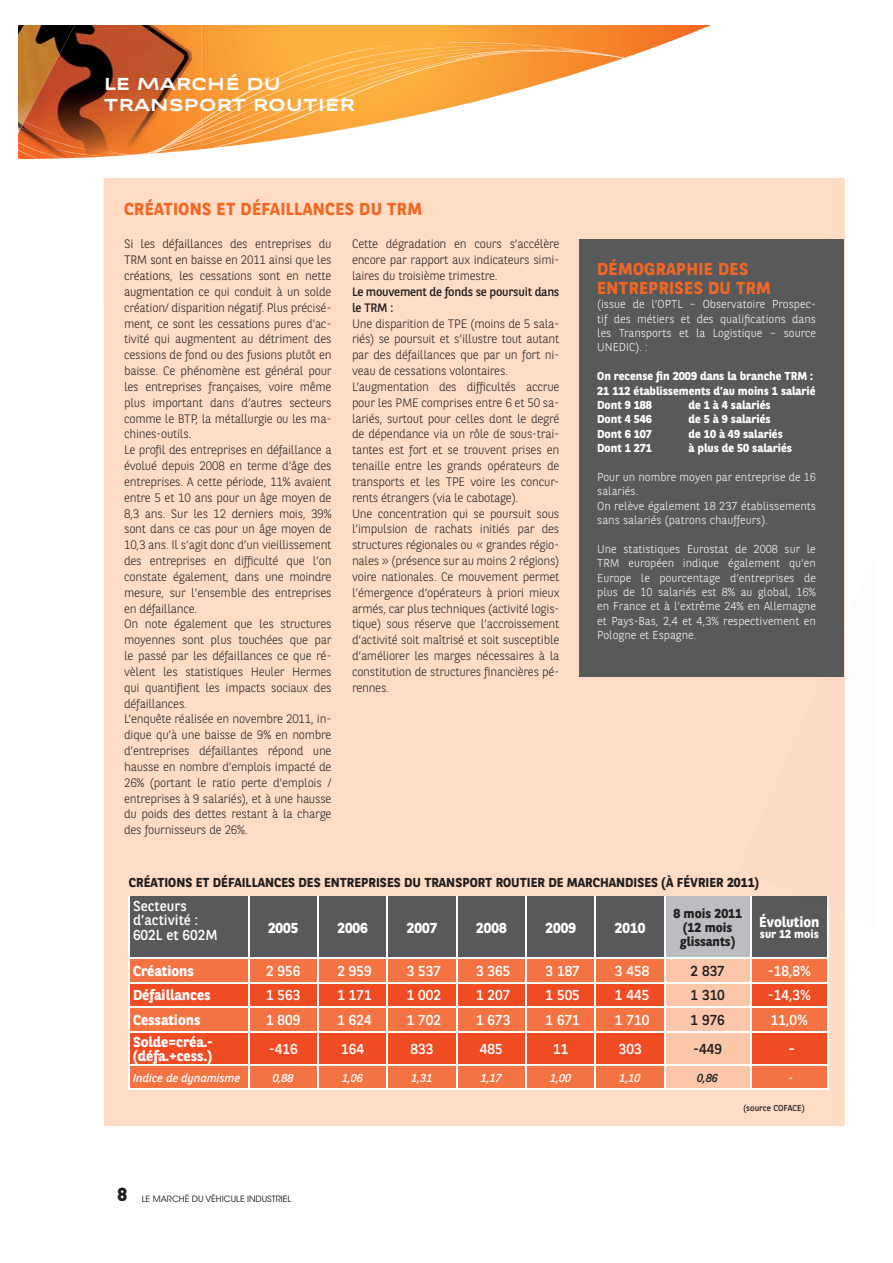
<style>
.page{position:relative;width:893px;height:1263px;background:#fff}
.page>*{position:absolute;margin:0;border:0;box-sizing:border-box;transform-origin:0 0}
.t1{font:700 17.25px/18.8px "BNPP Sans";letter-spacing:.02em;color:#f26722}
.t2{font:700 17.25px/20.7px "BNPP Title Sans";color:#fff}
.t3{font:17.25px "BNPP Sans";color:#fff}
.t4{font:14.4px/14.4px "BNPP Sans";color:#fff}
.t5{font:700 14.4px/14.4px "BNPP Sans";color:#fff}
.t6{font:14.4px "BNPP Sans";color:#231f20}
.t7{font:700 12.9px/14.4px "BNPP Sans";color:#231f20;text-align:center}
.t8{font:300 12.3px/15.9px "BNPP Sans";letter-spacing:-.02em;color:#231f20;text-align:justify}
.t9{font:12.3px/15.9px "BNPP Sans";letter-spacing:-.02em;color:#231f20}
.t10{font:300 11.55px/14.4px "BNPP Sans";color:#fff;text-align:justify}
.t11{font:700 11.55px/14.4px "BNPP Sans";color:#fff}
.t12{font:italic 11.55px "BNPP Sans";color:#fff}
.t13{font:italic 11.55px "BNPP Sans";color:#231f20}
.t14{font:8.7px "ITC Avant Garde Std";color:#231f20}
.t15{font:8.7px "BNPP Sans";color:#231f20}
.s1{color:#21140e}
.s2{font-family:"DIN";font-weight:900;font-size:18.75px}
</style>
<div class="page">
<div style="left:104px;top:178px;width:740px;height:948px;background:#fedcc6"></div>
<hr style="left:128px;top:1089px;width:700px;height:1px;background:#fff">
<hr style="left:128px;top:896px;width:2px;height:62px;background:#fff">
<hr style="left:128px;top:958px;width:2px;height:25px;background:#fff">
<hr style="left:128px;top:983px;width:2px;height:24px;background:#fff">
<hr style="left:128px;top:1007px;width:2px;height:25px;background:#fff">
<hr style="left:128px;top:1032px;width:2px;height:33px;background:#fff">
<hr style="left:128px;top:1065px;width:2px;height:24px;background:#fff">
<img style="left:18px;top:159px;width:86px;height:144px">
<svg style="left:202px;top:26px;width:507px;height:124px"></svg>
<img style="left:18px;top:26px;width:184px;height:133px">
<img style="left:171px;top:121px;width:31px;height:2px">
<img style="left:165px;top:123px;width:37px;height:4px">
<img style="left:158px;top:127px;width:44px;height:1px">
<img style="left:18px;top:158px;width:20px;height:1px">
<img style="left:18px;top:156px;width:47px;height:2px">
<img style="left:18px;top:134px;width:118px;height:22px">
<img style="left:193px;top:147px;width:9px;height:8px">
<img style="left:133px;top:147px;width:60px;height:8px">
<img style="left:21px;top:128px;width:181px;height:19px">
<img style="left:24px;top:122px;width:109px;height:33px">
<svg style="left:202px;top:42px;width:423px;height:106px"></svg>
<img style="left:844px;top:552px;width:1px;height:378px">
<svg style="left:130px;top:896px;width:698px;height:193px;background:#c7765d"></svg>
<div style="left:579px;top:239px;width:264px;height:438px;background:#58595b"></div>
<h1 class="t2" style="left:104px;top:74px;width:253px">LE MARCHÉ DU<br>TRANSPORT ROUTIER</h1>
<h1 class="t1" style="left:124px;top:200px;width:299px">CRÉATIONS ET DÉFAILLANCES DU TRM</h1>
<p class="t8" style="left:124px;top:237px;width:209px"><span class="s1">Si les défaillan</span>ces des entreprises du <span class="s1">TRM sont en ba</span>isse en 2011 ainsi que les <span class="s1">créations, les c</span>essations sont en nette <span class="s1">augmentation c</span>e qui conduit à un solde cr at on</p>
<p class="t8" style="left:352px;top:237px;width:209px">Cette dégradation en cours s’accélère encore par rapport aux indicateurs simi&shy;laires du troisième trimestre.</p>
<p class="t9" style="left:352px;top:284px;width:209px">Le mouvement de fonds se poursuit dans le TRM :</p>
<p class="t8" style="left:352px;top:316px;width:209px;text-align:left">Une disparition de TPE (moins de 5 sala&shy;riés) se poursuit et s’illustre tout autant par des défaillances que par un fort ni&shy;veau de cessations volontaires.<br>L’augmentation des difficultés accrue pour les PME comprises entre 6 et 50 sa&shy;lariés, surtout pour celles dont le degré de dépendance via un rôle de sous-trai&shy;tantes est fort et se trouvent prises en tenaille entre les grands opérateurs de transports et les TPE voire les concur&shy;rents étrangers (via le cabotage).<br>Une concentration qui se poursuit sous l’impulsion de rachats initiés par des structures régionales ou « grandes régio&shy;nales » (présence sur au moins 2 régions) voire nationales. Ce mouvement permet l’émergence d’opérateurs à priori mieux armés, car plus techniques (activité logis&shy;tique) sous réserve que l’accroissement d’activité soit maîtrisé et soit susceptible d’améliorer les marges nécessaires à la constitution de structures financières pé&shy;rennes.</p>
<p class="t8" style="left:124px;top:300px;width:209px;text-align:left;text-indent:10px"><span class="s1">é i / di</span>sparition négatif. Plus précisé&shy;ment, ce sont les cessations pures d’ac&shy;tivité qui augmentent au détriment des cessions de fond ou des fusions plutôt en baisse. Ce phénomène est général pour les entreprises françaises, voire même plus important dans d’autres secteurs comme le BTP, la métallurgie ou les ma&shy;chines-outils.<br>Le profil des entreprises en défaillance a évolué depuis 2008 en terme d’âge des entreprises. A cette période, 11% avaient entre 5 et 10 ans pour un âge moyen de 8,3 ans. Sur les 12 derniers mois, 39% sont dans ce cas pour un âge moyen de 10,3 ans. Il s’agit donc d’un vieillissement des entreprises en difficulté que l’on constate également, dans une moindre mesure, sur l’ensemble des entreprises en défaillance.<br>On note également que les structures moyennes sont plus touchées que par le passé par les défaillances ce que ré&shy;vèlent les statistiques Heuler Hermes qui quantifient les impacts sociaux des défaillances.<br>L’enquête réalisée en novembre 2011, in&shy;dique qu’à une baisse de 9% en nombre d’entreprises défaillantes répond une hausse en nombre d’emplois impacté de 26% (portant le ratio perte d’emplois / entreprises à 9 salariés), et à une hausse du poids des dettes restant à la charge des fournisseurs de 26%.</p>
<h1 class="t1" style="left:597px;top:261px;width:175px">DÉMOGRAPHIE DES<br>ENTREPRISES DU TRM</h1>
<p class="t10" style="left:597px;top:298px;width:220px">(issue de l’OPTL – Observatoire Prospec&shy;tif des métiers et des qualifications dans les Transports et la Logistique – source UNEDIC). :</p>
<p class="t11" style="left:597px;top:370px;width:220px">On recense fin 2009 dans la branche TRM :<br>21 112 établissements d’au moins 1 salarié<br>Dont 9 188</p>
<p class="t11" style="left:688px;top:398px;width:83px">de 1 à 4 salariés</p>
<p class="t11" style="left:597px;top:413px;width:56px">Dont 4 546</p>
<p class="t11" style="left:688px;top:413px;width:83px">de 5 à 9 salariés</p>
<p class="t11" style="left:597px;top:427px;width:56px">Dont 6 107</p>
<p class="t11" style="left:688px;top:427px;width:96px">de 10 à 49 salariés</p>
<p class="t11" style="left:597px;top:442px;width:56px">Dont 1 271</p>
<p class="t11" style="left:688px;top:442px;width:105px">à plus de 50 salariés</p>
<p class="t10" style="left:597px;top:470px;width:220px;text-align:left">Pour un nombre moyen par entreprise de 16 salariés.<br>On relève également 18 237 établissements sans salariés (patrons chauffeurs).</p>
<p class="t10" style="left:597px;top:542px;width:220px">Une statistiques Eurostat de 2008 sur le TRM européen indique également qu’en Europe le pourcentage d’entreprises de plus de 10 salariés est 8% au global, 16% en France et à l’extrême 24% en Allemagne et Pays-Bas, 2,4 et 4,3% respectivement en Pologne et Espagne.</p>
<p class="t7" style="left:129px;top:876px;width:631px">CRÉATIONS ET DÉFAILLANCES DES ENTREPRISES DU TRANSPORT ROUTIER DE MARCHANDISES (À FÉVRIER 2011<span class="s1">)</span></p>
<p class="t4" style="left:133px;top:900px;width:86px">Secteurs d’activité :<br>602L et 602M</p>
<p class="t7" style="left:673px;top:907px;width:70px">8 mois 2011 (12 mois glissants)</p>
<p class="t5" style="left:759px;top:915px;width:62px">Évolution</p>
<p class="t5" style="left:268px;top:921px;width:32px">2005</p>
<p class="t5" style="left:337px;top:921px;width:32px">2006</p>
<p class="t5" style="left:407px;top:921px;width:32px">2007</p>
<p class="t5" style="left:476px;top:921px;width:32px">2008</p>
<p class="t5" style="left:545px;top:921px;width:32px">2009</p>
<p class="t5" style="left:615px;top:921px;width:32px">2010</p>
<p class="t11" style="left:759px;top:928px;width:60px">sur 12 mois</p>
<p class="t5" style="left:133px;top:965px;width:62px">Créations</p>
<p class="t4" style="left:266px;top:964px;width:36px">2 956</p>
<p class="t4" style="left:337px;top:964px;width:36px">2 959</p>
<p class="t4" style="left:407px;top:964px;width:36px">3 537</p>
<p class="t4" style="left:476px;top:964px;width:36px">3 365</p>
<p class="t4" style="left:545px;top:964px;width:36px">3 187</p>
<p class="t4" style="left:615px;top:964px;width:36px">3 458</p>
<p class="t6" style="left:690px;top:964px;width:36px">2 837</p>
<p class="t4" style="left:767px;top:964px;width:45px">-18,8%</p>
<p class="t5" style="left:133px;top:989px;width:79px">Défaillances</p>
<p class="t4" style="left:266px;top:989px;width:36px">1 563</p>
<p class="t4" style="left:337px;top:989px;width:36px">1 171</p>
<p class="t4" style="left:407px;top:989px;width:36px">1 002</p>
<p class="t4" style="left:476px;top:989px;width:36px">1 207</p>
<p class="t4" style="left:545px;top:989px;width:36px">1 505</p>
<p class="t4" style="left:615px;top:989px;width:36px">1 445</p>
<p class="t6" style="left:690px;top:988px;width:36px">1 310</p>
<p class="t4" style="left:767px;top:989px;width:45px">-14,3%</p>
<p class="t5" style="left:133px;top:1013px;width:69px">Cessations</p>
<p class="t4" style="left:266px;top:1013px;width:36px">1 809</p>
<p class="t4" style="left:337px;top:1013px;width:36px">1 624</p>
<p class="t4" style="left:407px;top:1013px;width:36px">1 702</p>
<p class="t4" style="left:476px;top:1013px;width:36px">1 673</p>
<p class="t4" style="left:545px;top:1013px;width:36px">1 671</p>
<p class="t4" style="left:615px;top:1013px;width:36px">1 710</p>
<p class="t6" style="left:690px;top:1013px;width:36px">1 976</p>
<p class="t4" style="left:770px;top:1013px;width:39px">11,0%</p>
<p class="t5" style="left:133px;top:1035px;width:82px">Solde=créa.- (défa.+cess.)</p>
<p class="t4" style="left:269px;top:1042px;width:30px">-416</p>
<p class="t4" style="left:341px;top:1042px;width:24px">164</p>
<p class="t4" style="left:410px;top:1042px;width:24px">833</p>
<p class="t4" style="left:480px;top:1042px;width:24px">485</p>
<p class="t4" style="left:553px;top:1042px;width:17px">11</p>
<p class="t4" style="left:618px;top:1042px;width:24px">303</p>
<p class="t6" style="left:693px;top:1042px;width:30px">-449</p>
<h1 class="t3" style="left:788px;top:1040px;width:9px">-</h1>
<p class="t12" style="left:133px;top:1073px;width:109px">Indice de dynamisme</p>
<p class="t12" style="left:273px;top:1073px;width:23px">0,88</p>
<p class="t12" style="left:342px;top:1073px;width:23px">1,06</p>
<p class="t12" style="left:411px;top:1073px;width:23px">1,31</p>
<p class="t12" style="left:481px;top:1073px;width:23px">1,17</p>
<p class="t12" style="left:550px;top:1073px;width:23px">1,00</p>
<p class="t12" style="left:619px;top:1073px;width:23px">1,10</p>
<p class="t13" style="left:697px;top:1073px;width:23px">0,86</p>
<p class="t12" style="left:788px;top:1073px;width:6px">-</p>
<p class="t15" style="left:743px;top:1104px;width:63px">(source COFACE)</p>
<p class="t14" style="left:117px;top:1196px;width:176px"><span class="s2">8</span> LE MARCHÉ DU VÉHICULE INDUSTRIEL</p>
</div>
